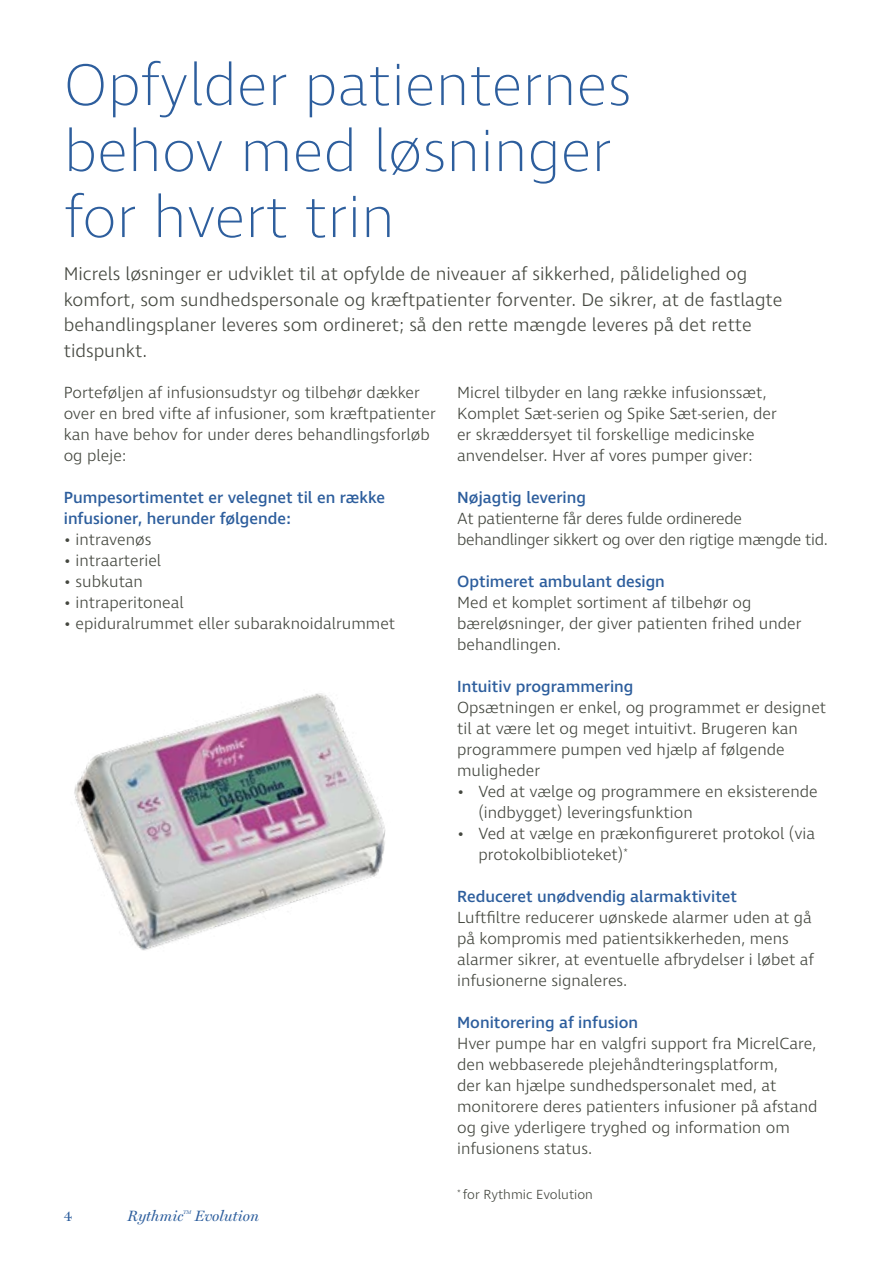
<style>
.page{position:relative;width:893px;height:1263px;background:#fff}
.page>*{position:absolute;margin:0;border:0;box-sizing:border-box;transform-origin:0 0}
.t1{font:200 60px/66px "Ingra";color:#2d5e9d}
.t2{font:300 18.75px/25.5px "Ingra";color:#44473f}
.t3{font:300 16.5px/21px "Ingra";color:#44473f}
.t4{font:500 16.5px/21px "Ingra";color:#2d5e9d}
.t5{font:300 16.5px/21px "Ingra";letter-spacing:-.02em;color:#44473f}
.t6{font:italic 15px "Miller Display";color:#2d5e9d}
.t7{font:15px "Miller Display";color:#2d5e9d}
.t8{font:300 13.5px "Ingra";color:#44473f}
.t9{font:italic 5.25px "Miller Display";color:#2d5e9d}
</style>
<div class="page">
<img style="left:74px;top:693px;width:312px;height:258px">
<h1 class="t1" style="left:64px;top:55px;width:569px">Opfylder patienternes behov med løsninger for hvert trin</h1>
<p class="t2" style="left:64px;top:262px;width:720px">Micrels løsninger er udviklet til at opfylde de niveauer af sikkerhed, pålidelighed og komfort, som sundhedspersonale og kræftpatienter forventer. De sikrer, at de fastlagte behandlingsplaner leveres som ordineret; så den rette mængde leveres på det rette tidspunkt.</p>
<p class="t3" style="left:64px;top:383px;width:374px">Porteføljen af infusionsudstyr og tilbehør dækker over en bred vifte af infusioner, som kræftpatienter kan have behov for under deres behandlingsforløb og pleje:</p>
<p class="t4" style="left:64px;top:488px;width:323px">Pumpesortimentet er velegnet til en række infusioner, herunder følgende:</p>
<p class="t3" style="left:64px;top:530px;width:89px">• intravenøs</p>
<p class="t3" style="left:64px;top:551px;width:99px">• intraarteriel</p>
<p class="t3" style="left:64px;top:572px;width:81px">• subkutan</p>
<p class="t3" style="left:64px;top:593px;width:121px">• intraperitoneal</p>
<p class="t3" style="left:64px;top:614px;width:333px">• epiduralrummet eller subaraknoidalrummet</p>
<p class="t7" style="left:64px;top:1207px;width:10px">4</p>
<p class="t6" style="left:128px;top:1207px;width:57px">Rythmic</p>
<p class="t9" style="left:183px;top:1209px;width:10px">TM</p>
<p class="t6" style="left:195px;top:1207px;width:66px">Evolution</p>
<p class="t3" style="left:457px;top:383px;width:321px">Micrel tilbyder en lang række infusionssæt, Komplet Sæt-serien og Spike Sæt-serien, der er skræddersyet til forskellige medicinske anvendelser. Hver af vores pumper giver:</p>
<p class="t4" style="left:457px;top:488px;width:130px">Nøjagtig levering</p>
<p class="t5" style="left:457px;top:509px;width:372px">At patienterne får deres fulde ordinerede behandlinger sikkert og over den rigtige mængde tid.</p>
<p class="t4" style="left:457px;top:572px;width:209px">Optimeret ambulant design</p>
<p class="t3" style="left:457px;top:593px;width:346px">Med et komplet sortiment af tilbehør og bæreløsninger, der giver patienten frihed under behandlingen.</p>
<p class="t4" style="left:457px;top:677px;width:178px">Intuitiv programmering</p>
<p class="t3" style="left:457px;top:698px;width:371px">Opsætningen er enkel, og programmet er designet til at være let og meget intuitivt. Brugeren kan programmere pumpen ved hjælp af følgende muligheder</p>
<p class="t3" style="left:478px;top:782px;width:341px;text-indent:-21px">• Ved at vælge og programmere en eksisterende (indbygget) leveringsfunktion</p>
<p class="t3" style="left:478px;top:824px;width:338px;text-indent:-21px">• Ved at vælge en prækonfigureret protokol (via protokolbiblioteket)<sup>*</sup></p>
<p class="t4" style="left:457px;top:887px;width:281px">Reduceret unødvendig alarmaktivitet</p>
<p class="t3" style="left:457px;top:908px;width:358px">Luftfiltre reducerer uønskede alarmer uden at gå på kompromis med patientsikkerheden, mens alarmer sikrer, at eventuelle afbrydelser i løbet af infusionerne signaleres.</p>
<p class="t4" style="left:457px;top:1013px;width:182px">Monitorering af infusion</p>
<p class="t3" style="left:457px;top:1034px;width:362px">Hver pumpe har en valgfri support fra MicrelCare, den webbaserede plejehåndteringsplatform,<br>der kan hjælpe sundhedspersonalet med, at monitorere deres patienters infusioner på afstand og give yderligere tryghed og information om infusionens status.</p>
<p class="t8" style="left:457px;top:1186px;width:137px"><sup>*</sup> for Rythmic Evolution</p>
</div>
